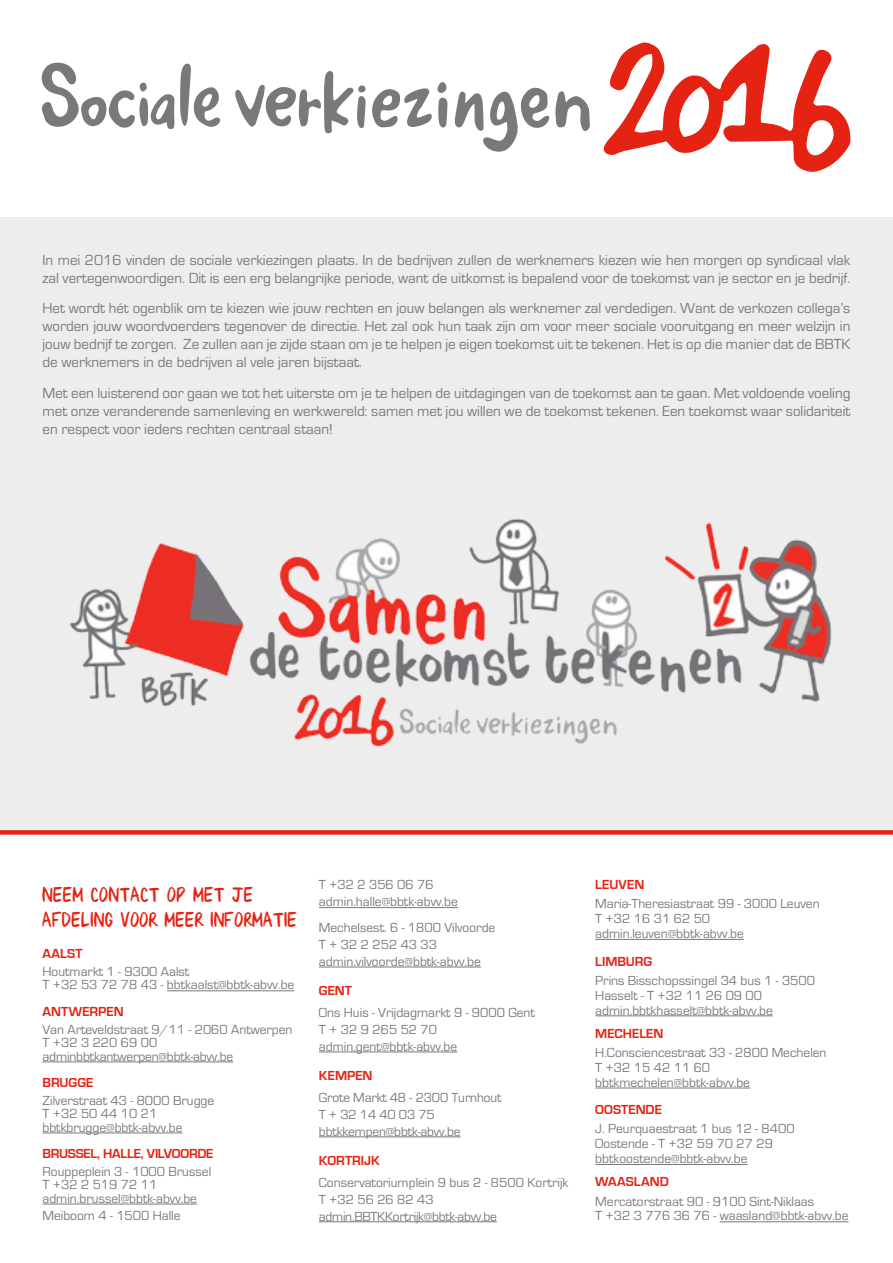
<style>
.page{position:relative;width:893px;height:1263px;background:#fff}
.page>*{position:absolute;margin:0;border:0;box-sizing:border-box;transform-origin:0 0}
.t1{font:21px/25.2px "ESSV2016 Text";color:#e42313}
.t2{font:15px/18px "Eurostile";color:#7b7879;text-align:justify}
.t3{font:13.5px/17px "Eurostile";color:#7b7879}
.t4{font:700 13.5px "Eurostile";letter-spacing:-.005em;color:#e42313}
</style>
<div class="page">
<div style="left:0;top:218px;width:893px;height:1045px;background:#ededed"></div>
<div style="left:0;top:832px;width:893px;height:431px;background:#fff"></div>
<div style="left:0;top:830px;width:893px;height:5px;background:#e42313"></div>
<svg style="left:603px;top:42px;width:247px;height:130px"></svg>
<svg style="left:555px;top:91px;width:35px;height:40px"></svg>
<svg style="left:455px;top:87px;width:94px;height:65px"></svg>
<svg style="left:41px;top:62px;width:179px;height:67px"></svg>
<svg style="left:235px;top:71px;width:213px;height:62px"></svg>
<img style="left:70px;top:518px;width:762px;height:229px">
<hr style="left:167px;top:990px;width:127px;height:1px;background:#7b7879">
<hr style="left:43px;top:1061px;width:190px;height:1px;background:#7b7879">
<hr style="left:43px;top:1132px;width:139px;height:1px;background:#7b7879">
<hr style="left:43px;top:1203px;width:154px;height:1px;background:#7b7879">
<hr style="left:319px;top:907px;width:139px;height:1px;background:#7b7879">
<hr style="left:319px;top:966px;width:162px;height:1px;background:#7b7879">
<hr style="left:319px;top:1051px;width:138px;height:1px;background:#7b7879">
<hr style="left:319px;top:1136px;width:142px;height:1px;background:#7b7879">
<hr style="left:319px;top:1221px;width:178px;height:1px;background:#7b7879">
<hr style="left:595px;top:939px;width:149px;height:1px;background:#7b7879">
<hr style="left:595px;top:1015px;width:178px;height:1px;background:#7b7879">
<hr style="left:595px;top:1087px;width:155px;height:1px;background:#7b7879">
<hr style="left:595px;top:1164px;width:152px;height:1px;background:#7b7879">
<hr style="left:720px;top:1221px;width:128px;height:1px;background:#7b7879">
<p class="t2" style="left:43px;top:251px;width:809px">In mei 2016 vinden de sociale verkiezingen plaats. In de bedrijven zullen de werknemers kiezen wie hen morgen op syndicaal vlak zal vertegenwoordigen. Dit is een erg belangrijke periode, want de uitkomst is bepalend voor de toekomst van je sector en je bedrijf.</p>
<p class="t2" style="left:43px;top:300px;width:809px">Het wordt hét ogenblik om te kiezen wie jouw rechten en jouw belangen als werknemer zal verdedigen. Want de verkozen collega’s worden jouw woordvoerders tegenover de directie. Het zal ook hun taak zijn om voor meer sociale vooruitgang en meer welzijn in jouw bedrijf te zorgen. Ze zullen aan je zijde staan om je te helpen je eigen toekomst uit te tekenen. Het is op die manier dat de BBTK de werknemers in de bedrijven al vele jaren bijstaat.</p>
<p class="t2" style="left:43px;top:384px;width:809px">Met een luisterend oor gaan we tot het uiterste om je te helpen de uitdagingen van de toekomst aan te gaan. Met voldoende voeling met onze veranderende samenleving en werkwereld: samen met jou willen we de toekomst tekenen. Een toekomst waar solidariteit en respect voor ieders rechten centraal staan!</p>
<h1 class="t1" style="left:43px;top:882px;width:257px">NEEM CONTACT OP MET JE<br>AFDELING VOOR MEER INFORMATIE</h1>
<p class="t4" style="left:43px;top:946px;width:42px">AALST</p>
<p class="t3" style="left:43px;top:965px;width:253px;line-height:13.5px">Houtmarkt 1 - 9300 Aalst<br>T +32 53 72 78 43 - bbtkaalst@bbtk-abvv.be</p>
<p class="t4" style="left:43px;top:1004px;width:83px">ANTWERPEN</p>
<p class="t3" style="left:43px;top:1022px;width:252px;line-height:13.5px">Van Arteveldstraat 9/11 - 2060 Antwerpen<br>T +32 3 220 69 00 adminbbtkantwerpen@bbtk-abvv.be</p>
<p class="t4" style="left:43px;top:1075px;width:53px">BRUGGE</p>
<p class="t3" style="left:43px;top:1094px;width:173px;line-height:13.5px">Zilverstraat 43 - 8000 Brugge<br>T +32 50 44 10 21 bbtkbrugge@bbtk-abvv.be</p>
<p class="t4" style="left:43px;top:1146px;width:173px">BRUSSEL, HALLE, VILVOORDE</p>
<p class="t3" style="left:43px;top:1165px;width:170px;line-height:13.5px">Rouppeplein 3 - 1000 Brussel<br>T +32 2 519 72 11 admin.brussel@bbtk-abvv.be</p>
<p class="t3" style="left:43px;top:1208px;width:140px">Meiboom 4 - 1500 Halle</p>
<p class="t3" style="left:319px;top:877px;width:140px">T +32 2 356 06 76 admin.halle@bbtk-abvv.be</p>
<p class="t3" style="left:319px;top:919px;width:178px">Mechelsest. 6 - 1800 Vilvoorde<br>T + 32 2 252 43 33 admin.vilvoorde@bbtk-abvv.be</p>
<p class="t4" style="left:319px;top:984px;width:35px">GENT</p>
<p class="t3" style="left:319px;top:1004px;width:217px">Ons Huis - Vrijdagmarkt 9 - 9000 Gent<br>T + 32 9 265 52 70 admin.gent@bbtk-abvv.be</p>
<p class="t4" style="left:319px;top:1068px;width:55px">KEMPEN</p>
<p class="t3" style="left:319px;top:1089px;width:184px">Grote Markt 48 - 2300 Turnhout<br>T + 32 14 40 03 75 bbtkkempen@bbtk-abvv.be</p>
<p class="t4" style="left:319px;top:1153px;width:62px">KORTRIJK</p>
<p class="t3" style="left:319px;top:1174px;width:251px">Conservatoriumplein 9 bus 2 - 8500 Kortrijk<br>T +32 56 26 82 43 admin.BBTKKortrijk@bbtk-abvv.be</p>
<p class="t4" style="left:595px;top:877px;width:50px">LEUVEN</p>
<p class="t3" style="left:595px;top:897px;width:226px;line-height:14.9px">Maria-Theresiastraat 99 - 3000 Leuven<br>T +32 16 31 62 50 admin.leuven@bbtk-abvv.be</p>
<p class="t4" style="left:595px;top:954px;width:58px">LIMBURG</p>
<p class="t3" style="left:595px;top:973px;width:221px;line-height:14.9px">Prins Bisschopssingel 34 bus 1 - 3500<br>Hasselt - T +32 11 26 09 00 admin.bbtkhasselt@bbtk-abvv.be</p>
<p class="t4" style="left:595px;top:1026px;width:70px">MECHELEN</p>
<p class="t3" style="left:595px;top:1045px;width:233px;line-height:14.9px">H.Consciencestraat 33 - 2800 Mechelen<br>T +32 15 42 11 60 bbtkmechelen@bbtk-abvv.be</p>
<p class="t4" style="left:595px;top:1102px;width:68px">OOSTENDE</p>
<p class="t3" style="left:595px;top:1122px;width:201px;line-height:14.9px">J. Peurquaestraat 1 bus 12 - 8400<br>Oostende - T +32 59 70 27 29 bbtkoostende@bbtk-abvv.be</p>
<p class="t4" style="left:595px;top:1174px;width:75px">WAASLAND</p>
<p class="t3" style="left:595px;top:1194px;width:255px;line-height:14.9px">Mercatorstraat 90 - 9100 Sint-Niklaas<br>T +32 3 776 36 76 - waasland@bbtk-abvv.be</p>
</div>
